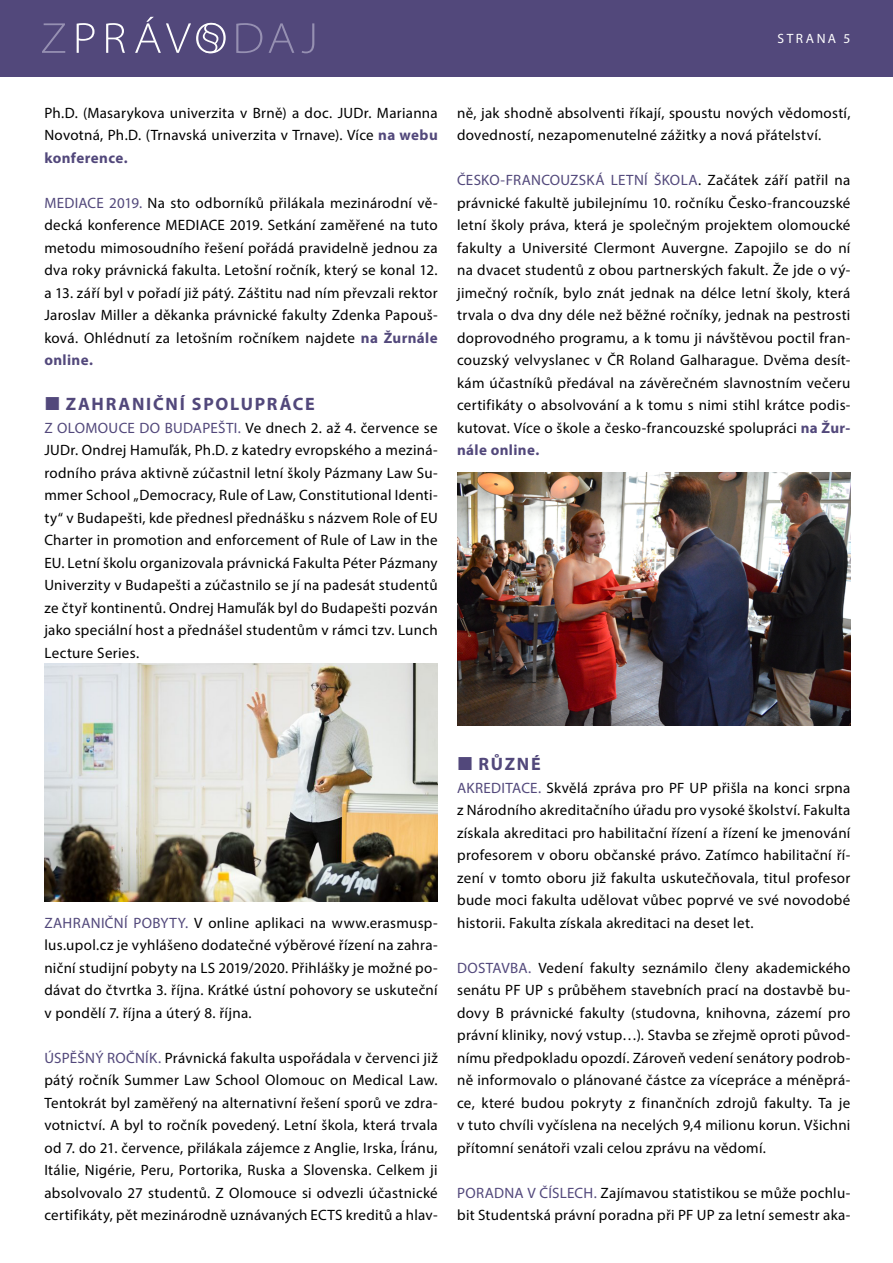
<style>
.page{position:relative;width:893px;height:1263px;background:#fff}
.page>*{position:absolute;margin:0;border:0;box-sizing:border-box;transform-origin:0 0}
.t1{font:700 18px "Myriad Pro";letter-spacing:.1em;color:#52487b}
.t2{font:15px/22.5px "Myriad Pro";letter-spacing:.02em;color:#000;text-align:justify}
.t3{font:13.5px "Myriad Pro";letter-spacing:.19em;color:#fff}
.s1{font-weight:700;color:#52487b}
.s2{color:#52487b}
</style>
<div class="page">
<div style="left:0;top:0;width:893px;height:77px;background:#52487b"></div>
<svg style="left:236px;top:23px;width:78px;height:30px"></svg>
<svg style="left:42px;top:23px;width:23px;height:30px"></svg>
<svg style="left:77px;top:17px;width:149px;height:36px"></svg>
<img style="left:44px;top:663px;width:394px;height:238px">
<img style="left:457px;top:472px;width:393px;height:253px">
<p class="t3" style="left:777px;top:30px;width:75px">STRANA 5</p>
<p class="t2" style="left:44px;top:101px;width:395px">Ph.D. (Masarykova univerzita v Brně) a doc. JUDr. Marianna Novotná, Ph.D. (Trnavská univerzita v Trnave). Více <span class="s1">na webu konference.</span></p>
<p class="t2" style="left:44px;top:191px;width:395px"><span class="s2">MEDIACE 2019.</span> Na sto odborníků přilákala mezinárodní vě&shy;decká konference MEDIACE 2019. Setkání zaměřené na tuto metodu mimosoudního řešení pořádá pravidelně jednou za dva roky právnická fakulta. Letošní ročník, který se konal 12. a 13. září byl v pořadí již pátý. Záštitu nad ním převzali rektor Jaroslav Miller a děkanka právnické fakulty Zdenka Papouš&shy;ková. Ohlédnutí za letošním ročníkem najdete <span class="s1">na Žurnále online.</span></p>
<p class="t1" style="left:66px;top:392px;width:250px">ZAHRANIČNÍ SPOLUPRÁCE</p>
<p class="t2" style="left:44px;top:416px;width:395px"><span class="s2">Z OLOMOUCE DO BUDAPEŠTI.</span> Ve dnech 2. až 4. července se JUDr. Ondrej Hamuľák, Ph.D. z katedry evropského a meziná&shy;rodního práva aktivně zúčastnil letní školy Pázmany Law Su&shy;mmer School „Democracy, Rule of Law, Constitutional Identi&shy;ty“ v Budapešti, kde přednesl přednášku s názvem Role of EU Charter in promotion and enforcement of Rule of Law in the EU. Letní školu organizovala právnická Fakulta Péter Pázmany Univerzity v Budapešti a zúčastnilo se jí na padesát studentů ze čtyř kontinentů. Ondrej Hamuľák byl do Budapešti pozván jako speciální host a přednášel studentům v rámci tzv. Lunch Lecture Series.</p>
<p class="t2" style="left:457px;top:101px;width:395px">ně, jak shodně absolventi říkají, spoustu nových vědomostí, dovedností, nezapomenutelné zážitky a nová přátelství.</p>
<p class="t2" style="left:457px;top:169px;width:395px"><span class="s2">ČESKO-FRANCOUZSKÁ LETNÍ ŠKOLA</span>. Začátek září patřil na právnické fakultě jubilejnímu 10. ročníku Česko-francouzské letní školy práva, která je společným projektem olomoucké fakulty a Université Clermont Auvergne. Zapojilo se do ní na dvacet studentů z obou partnerských fakult. Že jde o vý&shy;jimečný ročník, bylo znát jednak na délce letní školy, která trvala o dva dny déle než běžné ročníky, jednak na pestrosti doprovodného programu, a k tomu ji návštěvou poctil fran&shy;couzský velvyslanec v ČR Roland Galharague. Dvěma desít&shy;kám účastníků předával na závěrečném slavnostním večeru certifikáty o absolvování a k tomu s nimi stihl krátce podis&shy;kutovat. Více o škole a česko-francouzské spolupráci <span class="s1">na Žur&shy;nále online.</span></p>
<p class="t2" style="left:44px;top:911px;width:395px"><span class="s2">ZAHRANIČNÍ POBYTY.</span> V online aplikaci na www.erasmusp&shy;lus.upol.cz je vyhlášeno dodatečné výběrové řízení na zahra&shy;niční studijní pobyty na LS 2019/2020. Přihlášky je možné po&shy;dávat do čtvrtka 3. října. Krátké ústní pohovory se uskuteční v pondělí 7. října a úterý 8. října.</p>
<p class="t2" style="left:44px;top:1046px;width:395px"><span class="s2">ÚSPĚŠNÝ ROČNÍK.</span> Právnická fakulta uspořádala v červenci již pátý ročník Summer Law School Olomouc on Medical Law.<br>Tentokrát byl zaměřený na alternativní řešení sporů ve zdra&shy;votnictví. A byl to ročník povedený. Letní škola, která trvala od 7. do 21. července, přilákala zájemce z Anglie, Irska, Íránu, Itálie, Nigérie, Peru, Portorika, Ruska a Slovenska. Celkem ji absolvovalo 27 studentů. Z Olomouce si odvezli účastnické certifikáty, pět mezinárodně uznávaných ECTS kreditů a hlav-</p>
<p class="t1" style="left:479px;top:752px;width:64px">RŮZNÉ</p>
<p class="t2" style="left:457px;top:776px;width:395px"><span class="s2">AKREDITACE.</span> Skvělá zpráva pro PF UP přišla na konci srpna z Národního akreditačního úřadu pro vysoké školství. Fakulta získala akreditaci pro habilitační řízení a řízení ke jmenování profesorem v oboru občanské právo. Zatímco habilitační ří&shy;zení v tomto oboru již fakulta uskutečňovala, titul profesor bude moci fakulta udělovat vůbec poprvé ve své novodobé historii. Fakulta získala akreditaci na deset let.</p>
<p class="t2" style="left:457px;top:956px;width:395px"><span class="s2">DOSTAVBA.</span> Vedení fakulty seznámilo členy akademického senátu PF UP s průběhem stavebních prací na dostavbě bu&shy;dovy B právnické fakulty (studovna, knihovna, zázemí pro právní kliniky, nový vstup…). Stavba se zřejmě oproti původ&shy;nímu předpokladu opozdí. Zároveň vedení senátory podrob&shy;ně informovalo o plánované částce za vícepráce a méněprá&shy;ce, které budou pokryty z finančních zdrojů fakulty. Ta je v tuto chvíli vyčíslena na necelých 9,4 milionu korun. Všichni přítomní senátoři vzali celou zprávu na vědomí.</p>
<p class="t2" style="left:457px;top:1181px;width:395px"><span class="s2">PORADNA V ČÍSLECH.</span> Zajímavou statistikou se může pochlu&shy;bit Studentská právní poradna při PF UP za letní semestr aka-</p>
</div>
